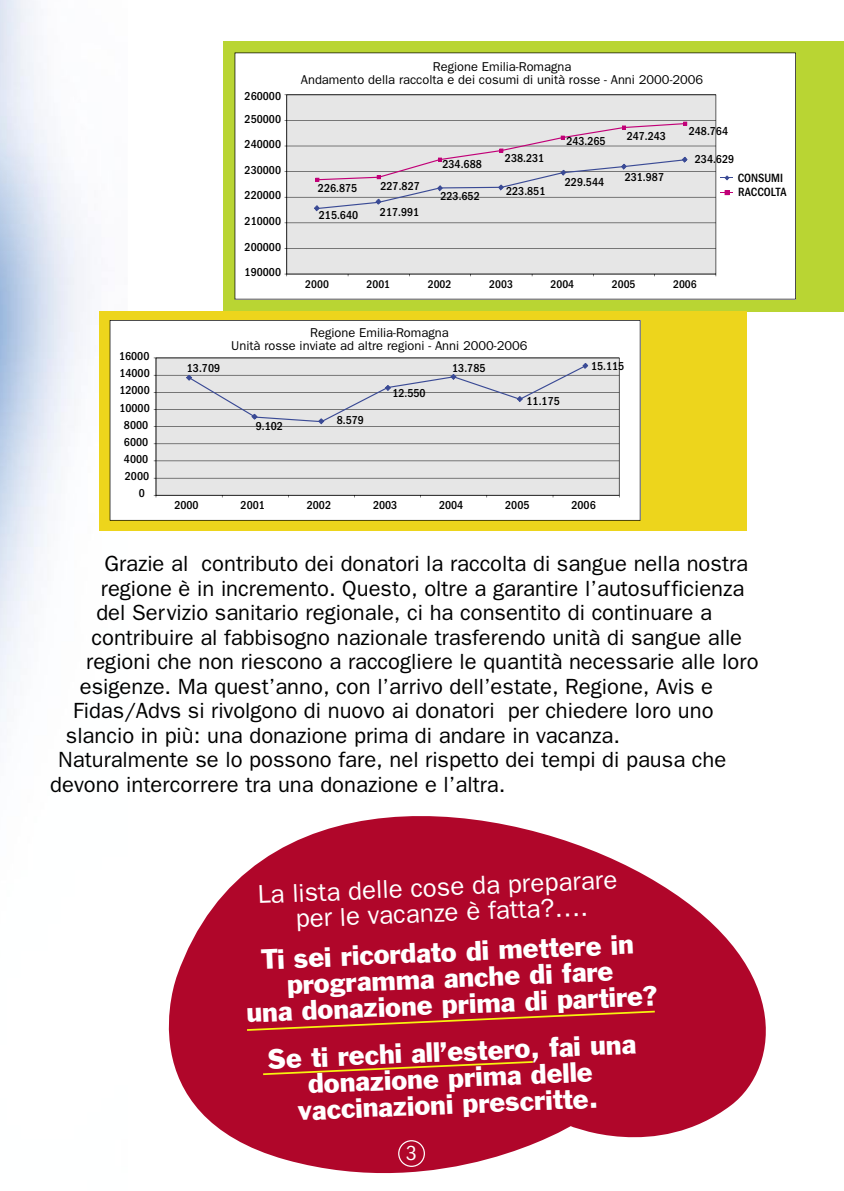
<style>
.page{position:relative;width:844px;height:1191px;background:#fff}
.page>*{position:absolute;margin:0;border:0;box-sizing:border-box;transform-origin:0 0}
.t1{font:25.9px/26.1px "Franklin Gothic";color:#fff;text-align:center}
.t2{font:25.9px/25.6px "Franklin Gothic";color:#fff;text-align:center}
.t3{font:22.05px "Franklin Gothic";color:#000}
.t4{font:condensed 21px "Franklin Gothic";color:#fff}
.t5{font:12.78px/12.8px "Franklin Gothic";color:#000;text-align:center}
.t6{font:500 condensed 12.42px/14.3px "Franklin Gothic";color:#000}
.t7{font:500 condensed 11.9px "Franklin Gothic";color:#000}
.t8{font:500 condensed 11.55px "Franklin Gothic";color:#000}
</style>
<div class="page">
<img style="left:0;top:0;width:128px;height:722px">
<svg style="left:168px;top:816px;width:598px;height:358px;fill:#b0062a"></svg>
<svg style="left:398px;top:1140px;width:27px;height:27px"></svg>
<svg style="left:263px;top:1061px;width:269px;height:14px;background:#b82326"></svg>
<svg style="left:247px;top:1010px;width:407px;height:21px;background:#b51927"></svg>
<div style="left:223px;top:41px;width:620px;height:270px;background:#b9d533"></div>
<div style="left:99px;top:311px;width:648px;height:219px;background:#edd51c"></div>
<div style="left:234px;top:53px;width:561px;height:246px;background:#fff"></div>
<svg style="left:286px;top:94px;width:430px;height:180px;background:#dedede"></svg>
<hr style="left:287px;top:274px;width:428px;height:1px;background:#000">
<hr style="left:286px;top:95px;width:1px;height:179px;background:#000">
<svg style="left:720px;top:175px;width:12px;height:5px"></svg>
<svg style="left:720px;top:190px;width:12px;height:5px"></svg>
<div style="left:110px;top:320px;width:530px;height:200px;background:#fff"></div>
<svg style="left:156px;top:357px;width:463px;height:138px;background:#ddd"></svg>
<hr style="left:156px;top:495px;width:463px;height:1px;background:#000">
<hr style="left:156px;top:358px;width:1px;height:137px;background:#000">
<svg style="left:186px;top:363px;width:402px;height:61px;background:#dcddde"></svg>
<svg style="left:314px;top:122px;width:373px;height:89px;background:#dfdcdf"></svg>
<p class="t7" style="left:119px;top:349px;width:32px">16000</p>
<p class="t7" style="left:119px;top:367px;width:32px">14000</p>
<p class="t7" style="left:119px;top:384px;width:32px">12000</p>
<p class="t7" style="left:119px;top:401px;width:32px">10000</p>
<p class="t7" style="left:124px;top:418px;width:26px">8000</p>
<p class="t7" style="left:124px;top:435px;width:26px">6000</p>
<p class="t7" style="left:124px;top:452px;width:26px">4000</p>
<p class="t7" style="left:125px;top:469px;width:26px">2000</p>
<p class="t7" style="left:139px;top:487px;width:8px">0</p>
<p class="t7" style="left:244px;top:89px;width:38px">260000</p>
<p class="t7" style="left:244px;top:112px;width:38px">250000</p>
<p class="t7" style="left:244px;top:137px;width:38px">240000</p>
<p class="t7" style="left:244px;top:163px;width:38px">230000</p>
<p class="t7" style="left:244px;top:189px;width:38px">220000</p>
<p class="t7" style="left:244px;top:214px;width:38px">210000</p>
<p class="t7" style="left:244px;top:240px;width:38px">200000</p>
<p class="t7" style="left:244px;top:265px;width:38px">190000</p>
<p class="t5" style="left:301px;top:60px;width:404px">Regione Emilia-Romagna<br>Andamento della raccolta e dei cosumi di unità rosse - Anni 2000-2006</p>
<p class="t7" style="left:318px;top:181px;width:41px">226.875</p>
<p class="t7" style="left:380px;top:179px;width:41px">227.827</p>
<p class="t7" style="left:319px;top:209px;width:41px">215.640</p>
<p class="t7" style="left:380px;top:205px;width:41px">217.991</p>
<p class="t7" style="left:442px;top:157px;width:41px">234.688</p>
<p class="t7" style="left:440px;top:189px;width:41px">223.652</p>
<p class="t7" style="left:505px;top:151px;width:41px">238.231</p>
<p class="t7" style="left:506px;top:185px;width:41px">223.851</p>
<p class="t7" style="left:566px;top:134px;width:41px">243.265</p>
<p class="t7" style="left:564px;top:176px;width:41px">229.544</p>
<p class="t7" style="left:626px;top:129px;width:41px">247.243</p>
<p class="t7" style="left:624px;top:170px;width:41px">231.987</p>
<p class="t7" style="left:688px;top:124px;width:41px">248.764</p>
<p class="t7" style="left:694px;top:153px;width:41px">234.629</p>
<p class="t6" style="left:737px;top:170px;width:50px">CONSUMI<br>RACCOLTA</p>
<p class="t8" style="left:305px;top:277px;width:25px">2000</p>
<p class="t8" style="left:366px;top:277px;width:25px">2001</p>
<p class="t8" style="left:427px;top:277px;width:25px">2002</p>
<p class="t8" style="left:489px;top:277px;width:25px">2003</p>
<p class="t8" style="left:550px;top:277px;width:25px">2004</p>
<p class="t8" style="left:611px;top:277px;width:25px">2005</p>
<p class="t8" style="left:673px;top:277px;width:25px">2006</p>
<p class="t7" style="left:187px;top:361px;width:35px">13.709</p>
<p class="t5" style="left:231px;top:326px;width:298px">Regione Emilia-Romagna<br>Unità rosse inviate ad altre regioni - Anni 2000-2006</p>
<p class="t7" style="left:256px;top:419px;width:29px">9.102</p>
<p class="t7" style="left:336px;top:413px;width:29px">8.579</p>
<p class="t7" style="left:392px;top:386px;width:35px">12.550</p>
<p class="t7" style="left:452px;top:361px;width:35px">13.785</p>
<p class="t7" style="left:591px;top:359px;width:35px">15.115</p>
<p class="t7" style="left:526px;top:394px;width:35px">11.175</p>
<p class="t7" style="left:174px;top:498px;width:26px">2000</p>
<p class="t7" style="left:240px;top:498px;width:26px">2001</p>
<p class="t7" style="left:307px;top:498px;width:26px">2002</p>
<p class="t7" style="left:373px;top:498px;width:26px">2003</p>
<p class="t7" style="left:439px;top:498px;width:26px">2004</p>
<p class="t7" style="left:505px;top:498px;width:26px">2005</p>
<p class="t7" style="left:571px;top:498px;width:26px">2006</p>
<p class="t3" style="left:104px;top:551px;width:644px">Grazie al contributo dei donatori la raccolta di sangue nella nostra</p>
<p class="t3" style="left:101px;top:575px;width:645px">regione è in incremento. Questo, oltre a garantire l’autosufficienza</p>
<p class="t3" style="left:96px;top:600px;width:617px">del Servizio sanitario regionale, ci ha consentito di continuare a</p>
<p class="t3" style="left:91px;top:624px;width:652px">contribuire al fabbisogno nazionale trasferendo unità di sangue alle</p>
<p class="t3" style="left:86px;top:649px;width:674px">regioni che non riescono a raccogliere le quantità necessarie alle loro</p>
<p class="t3" style="left:80px;top:673px;width:634px">esigenze. Ma quest’anno, con l’arrivo dell’estate, Regione, Avis e</p>
<p class="t3" style="left:73px;top:698px;width:642px">Fidas/Advs si rivolgono di nuovo ai donatori per chiedere loro uno</p>
<p class="t3" style="left:66px;top:722px;width:555px">slancio in più: una donazione prima di andare in vacanza.</p>
<p class="t3" style="left:58px;top:747px;width:669px">Naturalmente se lo possono fare, nel rispetto dei tempi di pausa che</p>
<p class="t3" style="left:50px;top:771px;width:456px">devono intercorrere tra una donazione e l’altra.</p>
<p class="t2" style="left:257px;top:880px;width:361px;rotate:-2deg">La lista delle cose da preparare per le vacanze è fatta?….</p>
<p class="t1" style="left:244px;top:945px;width:412px;rotate:-2deg">Ti sei ricordato di mettere in programma anche di fare<br>una donazione prima di partire?</p>
<p class="t1" style="left:267px;top:1044px;width:370px;rotate:-2deg">Se ti rechi all’estero, fai una donazione prima delle vaccinazioni prescritte.</p>
<p class="t4" style="left:406px;top:1140px;width:12px">3</p>
</div>
